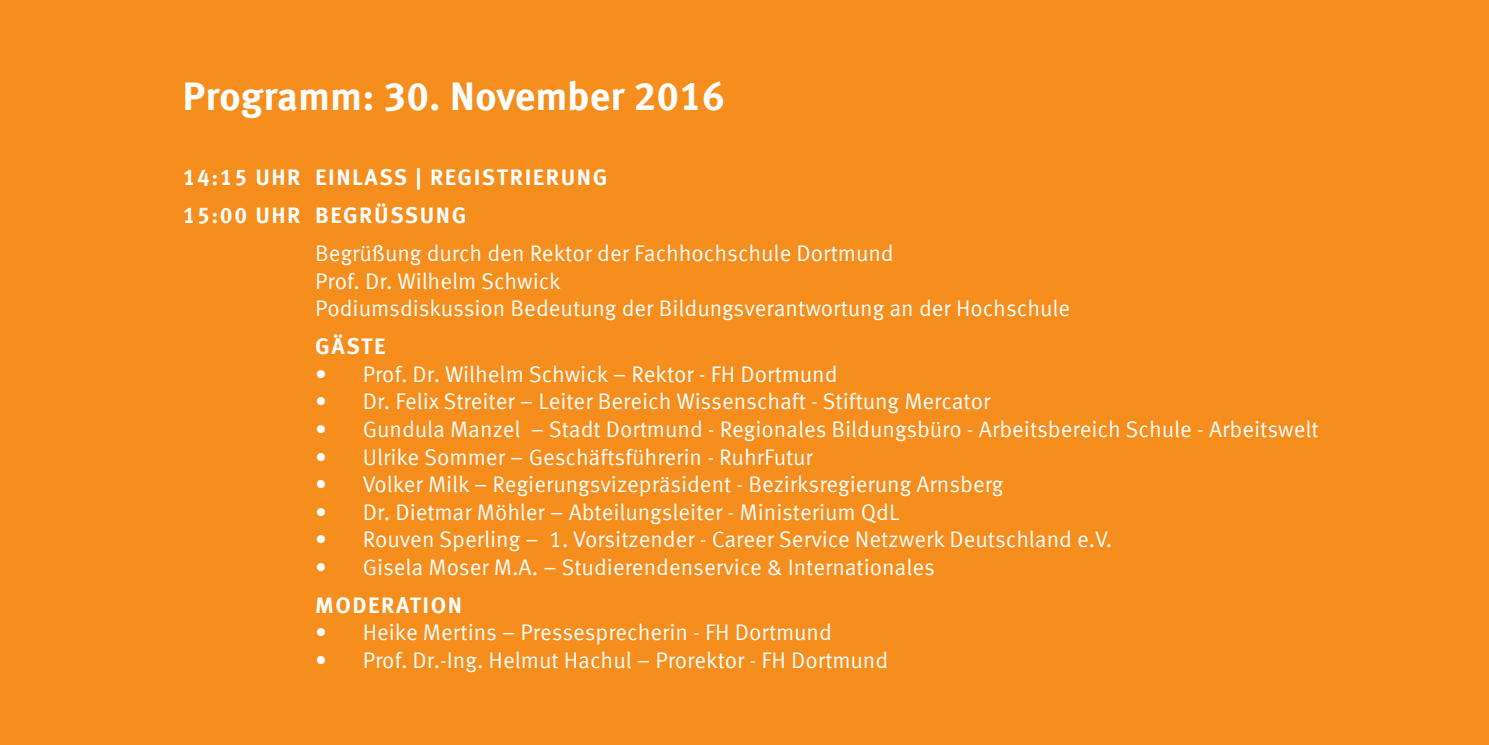
<style>
.page{position:relative;width:1489px;height:745px;background:#fff}
.page>*{position:absolute;margin:0;border:0;box-sizing:border-box;transform-origin:0 0}
.t1{font:700 40px "Meta Offc Pro";color:#fff}
.t2{font:22.5px/27.5px "Meta Offc Pro Norm";color:#fff}
.t3{font:700 22.5px/38.2px "Meta Offc Pro";letter-spacing:.07em;color:#fff}
</style>
<div class="page">
<div style="left:0;top:0;width:1488px;height:744px;background:#f68e1e"></div>
<h1 class="t1" style="left:182px;top:65px;width:544px">Programm: 30. November 2016</h1>
<p class="t3" style="left:183px;top:156px;width:426px">14:15 UHR EINLASS | REGISTRIERUNG<br>15:00 UHR BEGRÜSSUNG</p>
<p class="t2" style="left:315px;top:238px;width:756px">Begrüßung durch den Rektor der Fachhochschule Dortmund<br>Prof. Dr. Wilhelm Schwick<br>Podiumsdiskussion Bedeutung der Bildungsverantwortung an der Hochschule</p>
<p class="t3" style="left:315px;top:326px;width:72px">GÄSTE</p>
<p class="t2" style="left:315px;top:358px;width:524px">• Prof. Dr. Wilhelm Schwick – Rektor - FH Dortmund</p>
<p class="t2" style="left:315px;top:386px;width:676px">• Dr. Felix Streiter – Leiter Bereich Wissenschaft - Stiftung Mercator</p>
<p class="t2" style="left:315px;top:413px;width:1004px">• Gundula Manzel – Stadt Dortmund - Regionales Bildungsbüro - Arbeitsbereich Schule - Arbeitswelt</p>
<p class="t2" style="left:315px;top:441px;width:499px">• Ulrike Sommer – Geschäftsführerin - RuhrFutur</p>
<p class="t2" style="left:315px;top:468px;width:689px">• Volker Milk – Regierungsvizepräsident - Bezirksregierung Arnsberg</p>
<p class="t2" style="left:315px;top:496px;width:585px">• Dr. Dietmar Möhler – Abteilungsleiter - Ministerium QdL</p>
<p class="t2" style="left:315px;top:523px;width:798px">• Rouven Sperling – 1. Vorsitzender - Career Service Netzwerk Deutschland e.V.</p>
<p class="t2" style="left:315px;top:551px;width:621px">• Gisela Moser M.A. – Studierendenservice &amp; Internationales</p>
<p class="t3" style="left:315px;top:584px;width:148px">MODERATION</p>
<p class="t2" style="left:315px;top:617px;width:518px">• Heike Mertins – Pressesprecherin - FH Dortmund</p>
<p class="t2" style="left:315px;top:644px;width:574px">• Prof. Dr.-Ing. Helmut Hachul – Prorektor - FH Dortmund</p>
</div>
